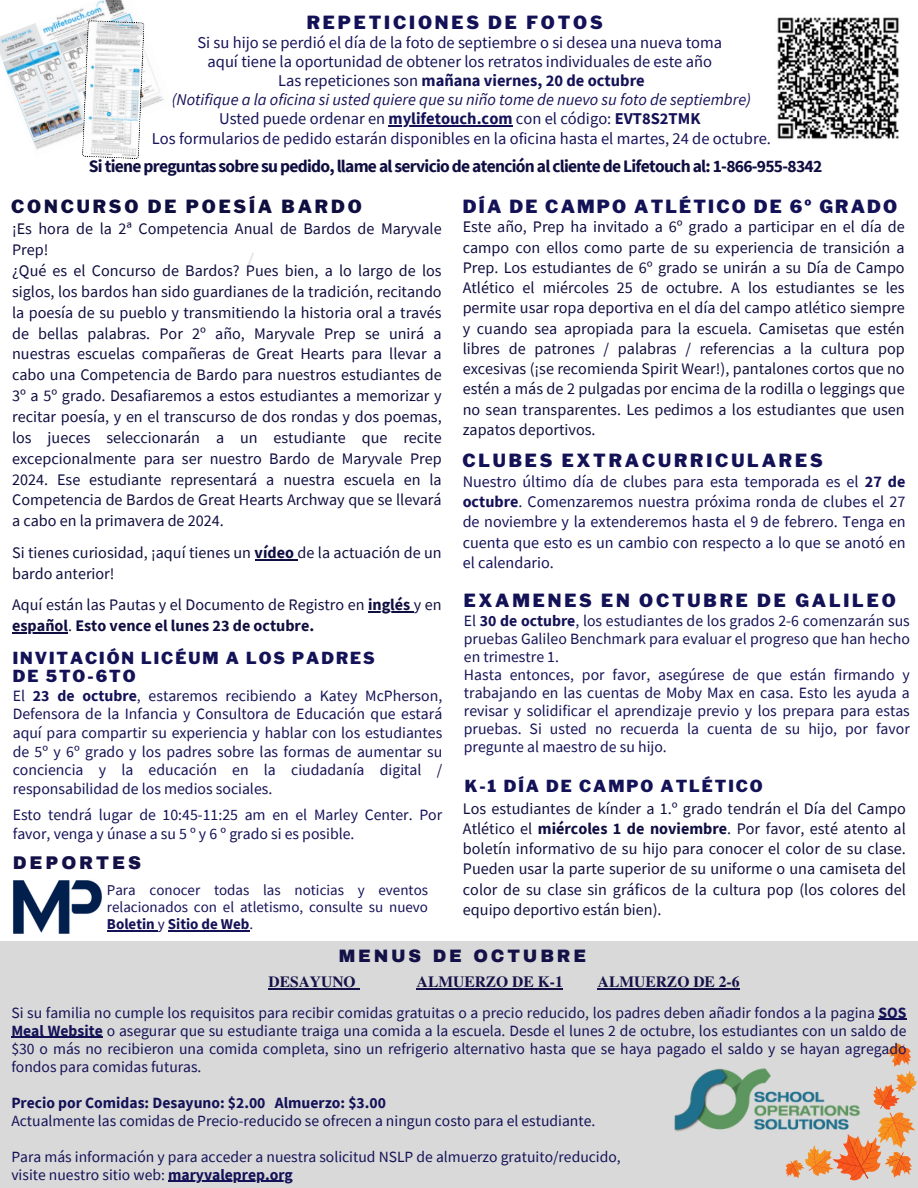
<style>
.page{position:relative;width:918px;height:1188px;background:#fff}
.page>*{position:absolute;margin:0;border:0;box-sizing:border-box;transform-origin:0 0}
.t1{font:900 18px "Libre Franklin";letter-spacing:.16em;color:#141257}
.t2{font:900 18px "Libre Franklin";letter-spacing:.12em;color:#141257}
.t3{font:900 18px "Libre Franklin";letter-spacing:.16em;color:#0f0e40}
.t4{font:900 18px "Archivo";letter-spacing:.16em;color:#131147}
.t5{font:700 17.55px "Source Sans Pro";letter-spacing:-.04em;color:#0f0e40}
.t6{font:900 17.55px "Archivo";letter-spacing:.16em;color:#131147}
.t7{font:16.5px "Source Sans Pro";color:#141257}
.t8{font:italic 16.5px "Source Sans Pro";color:#141257}
.t9{font:900 16.5px "Libre Franklin";letter-spacing:.12em;color:#141257}
.t10{font:700 16.5px "Source Sans Pro";color:#141257}
.t11{font:16.05px/20.9px "Source Sans Pro";color:#0f0e40}
.t12{font:16.05px/20.2px "Source Sans Pro";color:#141257;text-align:justify}
.t13{font:15.75px/18.6px "Source Sans Pro";color:#141257;text-align:justify}
.t14{font:15.6px/18px "Source Sans Pro";color:#141257;text-align:justify}
.t15{font:700 15.6px "Source Sans Pro";color:#141257}
.t16{font:700 15.6px "Te X Gyre Termes";color:#131147}
.t17{font:15px/16.8px "Source Sans Pro";color:#141257;text-align:justify}
.s1{font-weight:400}
.s2{font-weight:700}
</style>
<div class="page">
<svg style="left:248px;top:253px;width:6px;height:13px"></svg>
<img style="left:13px;top:880px;width:89px;height:54px">
<hr style="left:107px;top:930px;width:51px;height:1px;background:#141257">
<hr style="left:168px;top:930px;width:81px;height:1px;background:#141257">
<div style="left:0;top:941px;width:918px;height:247px;background:#d9d9d9"></div>
<hr style="left:269px;top:988px;width:87px;height:1px;background:#131147">
<hr style="left:417px;top:988px;width:121px;height:1px;background:#131147">
<svg style="left:538px;top:988px;width:25px;height:1px"></svg>
<hr style="left:598px;top:988px;width:121px;height:1px;background:#131147">
<svg style="left:719px;top:988px;width:21px;height:1px"></svg>
<hr style="left:389px;top:126px;width:124px;height:1px;background:#141257">
<hr style="left:255px;top:559px;width:42px;height:2px;background:#0f0e40">
<hr style="left:368px;top:612px;width:46px;height:1px;background:#0f0e40">
<hr style="left:12px;top:633px;width:56px;height:1px;background:#0f0e40">
<svg style="left:785px;top:1044px;width:132px;height:137px"></svg>
<img style="left:674px;top:1067px;width:188px;height:66px">
<svg style="left:879px;top:1019px;width:28px;height:1px"></svg>
<hr style="left:11px;top:1037px;width:92px;height:1px;background:#141257">
<hr style="left:168px;top:1181px;width:125px;height:1px;background:#141257">
<img style="left:777px;top:17px;width:122px;height:122px">
<img style="left:0;top:0;width:164px;height:149px">
<svg style="left:82px;top:20px;width:63px;height:139px"></svg>
<p class="t1" style="left:307px;top:11px;width:298px">REPETICIONES DE FOTOS</p>
<p class="t7" style="left:197px;top:32px;width:526px">Si su hijo se perdió el día de la foto de septiembre o si desea una nueva toma</p>
<p class="t7" style="left:208px;top:51px;width:506px">aquí tiene la oportunidad de obtener los retratos individuales de este año</p>
<p class="t10" style="left:278px;top:70px;width:368px"><span class="s1">Las repeticiones son</span> mañana viernes, 20 de octubre</p>
<p class="t8" style="left:172px;top:89px;width:581px">(Notifique a la oficina si usted quiere que su niño tome de nuevo su foto de septiembre)</p>
<p class="t7" style="left:219px;top:108px;width:483px">Usted puede ordenar en <span class="s2">mylifetouch.com</span> con el código: <span class="s2">EVT8S2TMK</span></p>
<p class="t7" style="left:152px;top:127px;width:621px">Los formularios de pedido estarán disponibles en la oficina hasta el martes, 24 de octubre.</p>
<p class="t5" style="left:89px;top:154px;width:735px">Si tiene preguntas sobre su pedido, llame al servicio de atención al cliente de Lifetouch al: 1-866-955-8342</p>
<p class="t3" style="left:11px;top:195px;width:352px">CONCURSO DE POESÍA BARDO</p>
<p class="t11" style="left:12px;top:218px;width:431px">¡Es hora de la 2ª Competencia Anual de Bardos de Maryvale<br>Prep!</p>
<p class="t11" style="left:12px;top:260px;width:431px;text-align:justify">¿Qué es el Concurso de Bardos? Pues bien, a lo largo de los siglos, los bardos han sido guardianes de la tradición, recitando la poesía de su pueblo y transmitiendo la historia oral a través de bellas palabras. Por 2º año, Maryvale Prep se unirá a nuestras escuelas compañeras de Great Hearts para llevar a cabo una Competencia de Bardo para nuestros estudiantes de 3º a 5º grado. Desafiaremos a estos estudiantes a memorizar y recitar poesía, y en el transcurso de dos rondas y dos poemas, los jueces seleccionarán a un estudiante que recite excepcionalmente para ser nuestro Bardo de Maryvale Prep 2024. Ese estudiante representará a nuestra escuela en la Competencia de Bardos de Great Hearts Archway que se llevará a cabo en la primavera de 2024.</p>
<p class="t11" style="left:12px;top:542px;width:431px">Si tienes curiosidad, ¡aquí tienes un <span class="s2">vídeo</span> de la actuación de un bardo anterior!</p>
<p class="t11" style="left:12px;top:594px;width:431px">Aquí están las Pautas y el Documento de Registro en <span class="s2">inglés</span> y en <span class="s2">español</span>. <span class="s2">Esto vence el lunes 23 de octubre.</span></p>
<p class="t9" style="left:13px;top:648px;width:364px">INVITACIÓN LICÉUM A LOS PADRES</p>
<p class="t9" style="left:13px;top:666px;width:124px">DE 5TO-6TO</p>
<p class="t13" style="left:13px;top:686px;width:431px">El <span class="s2">23 de octubre</span>, estaremos recibiendo a Katey McPherson, Defensora de la Infancia y Consultora de Educación que estará aquí para compartir su experiencia y hablar con los estudiantes de 5º y 6º grado y los padres sobre las formas de aumentar su conciencia y la educación en la ciudadanía digital / responsabilidad de los medios sociales.</p>
<p class="t13" style="left:13px;top:805px;width:431px">Esto tendrá lugar de 10:45-11:25 am en el Marley Center. Por favor, venga y únase a su 5 º y 6 º grado si es posible.</p>
<p class="t4" style="left:13px;top:853px;width:130px">DEPORTES</p>
<p class="t17" style="left:107px;top:881px;width:323px">Para conocer todas las noticias y eventos relacionados con el atletismo, consulte su nuevo <span class="s2">Boletin</span> y <span class="s2">Sitio de Web</span>.</p>
<p class="t2" style="left:463px;top:195px;width:436px">DÍA DE CAMPO ATLÉTICO DE 6º GRADO</p>
<p class="t11" style="left:463px;top:217px;width:443px;line-height:20.2px;text-align:justify">Este año, Prep ha invitado a 6º grado a participar en el día de campo con ellos como parte de su experiencia de transición a Prep. Los estudiantes de 6º grado se unirán a su Día de Campo Atlético el miércoles 25 de octubre. A los estudiantes se les permite usar ropa deportiva en el día del campo atlético siempre y cuando sea apropiada para la escuela. Camisetas que estén libres de patrones / palabras / referencias a la cultura pop excesivas (¡se recomienda Spirit Wear!), pantalones cortos que no estén a más de 2 pulgadas por encima de la rodilla o leggings que no sean transparentes. Les pedimos a los estudiantes que usen zapatos deportivos.</p>
<p class="t1" style="left:462px;top:450px;width:362px">CLUBES EXTRACURRICULARES</p>
<p class="t12" style="left:463px;top:471px;width:444px">Nuestro último día de clubes para esta temporada es el <span class="s2">27 de octubre</span>. Comenzaremos nuestra próxima ronda de clubes el 27 de noviembre y la extenderemos hasta el 9 de febrero. Tenga en cuenta que esto es un cambio con respecto a lo que se anotó en el calendario.</p>
<p class="t1" style="left:464px;top:589px;width:433px">EXAMENES EN OCTUBRE DE GALILEO</p>
<p class="t13" style="left:464px;top:612px;width:447px;line-height:18px">El <span class="s2">30 de octubre</span>, los estudiantes de los grados 2-6 comenzarán sus pruebas Galileo Benchmark para evaluar el progreso que han hecho en trimestre 1.</p>
<p class="t13" style="left:464px;top:666px;width:447px;line-height:18px">Hasta entonces, por favor, asegúrese de que están firmando y trabajando en las cuentas de Moby Max en casa. Esto les ayuda a revisar y solidificar el aprendizaje previo y los prepara para estas pruebas. Si usted no recuerda la cuenta de su hijo, por favor pregunte al maestro de su hijo.</p>
<p class="t9" style="left:465px;top:776px;width:300px">K-1 DÍA DE CAMPO ATLÉTICO</p>
<p class="t11" style="left:463px;top:798px;width:444px;line-height:20.2px;text-align:justify">Los estudiantes de kínder a 1.º grado tendrán el Día del Campo Atlético el <span class="s2">miércoles 1 de noviembre</span>. Por favor, esté atento al boletín informativo de su hijo para conocer el color de su clase.<br>Pueden usar la parte superior de su uniforme o una camiseta del color de su clase sin gráficos de la cultura pop (los colores del equipo deportivo están bien).</p>
<p class="t6" style="left:339px;top:947px;width:249px">MENUS DE OCTUBRE</p>
<p class="t16" style="left:269px;top:969px;width:89px">DESAYUNO</p>
<p class="t16" style="left:417px;top:969px;width:148px">ALMUERZO DE K-1</p>
<p class="t16" style="left:598px;top:969px;width:143px">ALMUERZO DE 2-6</p>
<p class="t14" style="left:11px;top:1003px;width:897px">Si su familia no cumple los requisitos para recibir comidas gratuitas o a precio reducido, los padres deben añadir fondos a la pagina <span class="s2">SOS Meal Website</span> o asegurar que su estudiante traiga una comida a la escuela. Desde el lunes 2 de octubre, los estudiantes con un saldo de $30 o más no recibieron una comida completa, sino un refrigerio alternativo hasta que se haya pagado el saldo y se hayan agregado fondos para comidas futuras.</p>
<p class="t15" style="left:11px;top:1092px;width:376px">Precio por Comidas: Desayuno: $2.00 Almuerzo: $3.00</p>
<p class="t14" style="left:11px;top:1111px;width:585px">Actualmente las comidas de Precio-reducido se ofrecen a ningun costo para el estudiante.</p>
<p class="t14" style="left:11px;top:1147px;width:611px">Para más información y para acceder a nuestra solicitud NSLP de almuerzo gratuito/reducido,</p>
<p class="t14" style="left:11px;top:1165px;width:283px">visite nuestro sitio web: <span class="s2">maryvaleprep.org</span></p>
</div>
